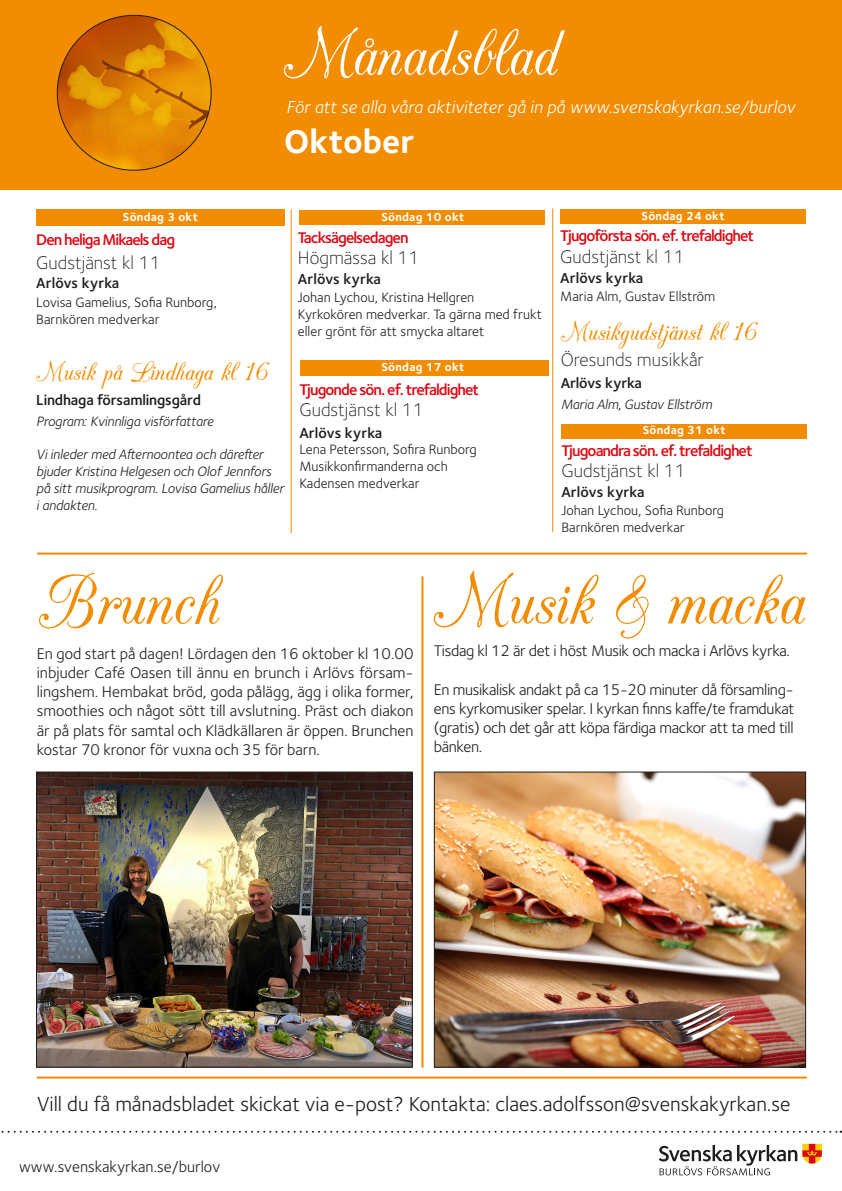
<style>
.page{position:relative;width:842px;height:1191px;background:#fff}
.page>*{position:absolute;margin:0;border:0;box-sizing:border-box;transform-origin:0 0}
.Med_anfang{font:84px "CAC Champagne";color:#f28c00}
.t1{font:78px "CAC Champagne";color:#fff}
.t2{font:700 34px "Foundry Sterling OT3";color:#fff}
.Rubrik{font:31px "CAC Champagne";color:#f28c00}
.t3{font:21px "Foundry Sterling OT3";color:#1d1d1b}
.Rubrik-2{font:300 19px "Foundry Sterling OT3";color:#1d1d1b}
.t4{font:italic 18px "Foundry Sterling OT3";color:#fff}
.Med_anfang-2{font:16px/19.2px "Foundry Sterling OT3";color:#1d1d1b;text-align:justify}
.Text{font:16px/19.2px "Foundry Sterling OT3";letter-spacing:-.02em;color:#1d1d1b;text-align:justify}
.kyrkodag{font:600 16px "Foundry Sterling OT3";letter-spacing:-.06em;color:#db0812}
.Rubrik-3{font:600 15px "Foundry Sterling OT3";color:#1d1d1b}
.Text-2{font:14px/16.8px "Foundry Sterling OT3";color:#1d1d1b}
.Text-3{font:italic 14px/16.8px "Foundry Sterling OT3";letter-spacing:-.01em;color:#1d1d1b}
.Rubrik-4{font:italic 14px "Foundry Sterling OT3";letter-spacing:-.01em;color:#1d1d1b}
.Text-4{font:700 12px "Foundry Sterling OT3";letter-spacing:.02em;color:#fff}
</style>
<div class="page">
<svg style="left:1px;top:1130px;width:840px;height:2px"></svg>
<svg style="left:659px;top:1143px;width:163px;height:32px"></svg>
<div style="left:0;top:0;width:842px;height:189px;background:#f28c00"></div>
<img style="left:57px;top:15px;width:154px;height:155px">
<div style="left:300px;top:210px;width:245px;height:15px;background:#f28c00"></div>
<div style="left:300px;top:360px;width:248px;height:15px;background:#f28c00"></div>
<div style="left:36px;top:209px;width:249px;height:16px;background:#f28c00"></div>
<hr style="left:37px;top:552px;width:770px;height:2px;background:#f28c00">
<hr style="left:421px;top:576px;width:2px;height:491px;background:#f28c00">
<img style="left:436px;top:773px;width:368px;height:292px">
<div style="left:434px;top:771px;width:372px;height:296px;border:1px solid #1d1d1b"></div>
<hr style="left:37px;top:1076px;width:770px;height:2px;background:#f28c00">
<hr style="left:291px;top:209px;width:1px;height:324px;background:#f28c00">
<hr style="left:552px;top:208px;width:1px;height:324px;background:#f28c00">
<div style="left:560px;top:209px;width:245px;height:15px;background:#f28c00"></div>
<div style="left:561px;top:423px;width:246px;height:15px;background:#f28c00"></div>
<img style="left:38px;top:773px;width:373px;height:292px">
<div style="left:36px;top:771px;width:377px;height:296px;border:1px solid #1d1d1b"></div>
<p class="t1" style="left:284px;top:15px;width:276px">Månadsblad</p>
<p class="t4" style="left:286px;top:93px;width:510px">För att se alla våra aktiviteter gå in på www.svenskakyrkan.se/burlov</p>
<p class="t2" style="left:284px;top:115px;width:132px">Oktober</p>
<p class="Text-4" style="left:123px;top:207px;width:77px">Söndag 3 okt</p>
<p class="kyrkodag" style="left:36px;top:227px;width:140px">Den heliga Mikaels dag</p>
<p class="Rubrik-2" style="left:36px;top:249px;width:126px">Gudstjänst kl 11</p>
<p class="Rubrik-3" style="left:36px;top:271px;width:84px">Arlövs kyrka</p>
<p class="Text-2" style="left:36px;top:293px;width:182px">Lovisa Gamelius, Sofia Runborg,<br>Barnkören medverkar</p>
<p class="Rubrik" style="left:36px;top:356px;width:233px">Musik på Lindhaga kl 16</p>
<p class="Rubrik-3" style="left:36px;top:388px;width:166px">Lindhaga församlingsgård</p>
<p class="Text-3" style="left:36px;top:411px;width:179px">Program: Kvinnliga visförfattare</p>
<p class="Text-3" style="left:36px;top:445px;width:249px">Vi inleder med Afternoontea och därefter bjuder Kristina Helgesen och Olof Jennfors på sitt musikprogram. Lovisa Gamelius håller i andakten.</p>
<p class="Text-4" style="left:381px;top:207px;width:85px">Söndag 10 okt</p>
<p class="kyrkodag" style="left:298px;top:225px;width:112px">Tacksägelsedagen</p>
<p class="Rubrik-2" style="left:298px;top:244px;width:123px">Högmässa kl 11</p>
<p class="Rubrik-3" style="left:298px;top:267px;width:84px">Arlövs kyrka</p>
<p class="Text-2" style="left:298px;top:288px;width:178px">Johan Lychou, Kristina Hellgren</p>
<p class="Text-2" style="left:298px;top:305px;width:246px">Kyrkokören medverkar. Ta gärna med frukt eller grönt för att smycka altaret</p>
<p class="Text-4" style="left:381px;top:357px;width:85px">Söndag 17 okt</p>
<p class="kyrkodag" style="left:299px;top:377px;width:181px">Tjugonde sön. ef. trefaldighet</p>
<p class="Rubrik-2" style="left:299px;top:396px;width:126px">Gudstjänst kl 11</p>
<p class="Rubrik-3" style="left:299px;top:421px;width:84px">Arlövs kyrka</p>
<p class="Text-2" style="left:299px;top:440px;width:179px">Lena Petersson, Sofira Runborg<br>Musikkonfirmanderna och</p>
<p class="Text-2" style="left:299px;top:474px;width:122px">Kadensen medverkar</p>
<p class="Text-4" style="left:641px;top:207px;width:85px">Söndag 24 okt</p>
<p class="kyrkodag" style="left:560px;top:223px;width:195px">Tjugoförsta sön. ef. trefaldighet</p>
<p class="Rubrik-2" style="left:560px;top:243px;width:126px">Gudstjänst kl 11</p>
<p class="Rubrik-3" style="left:560px;top:266px;width:84px">Arlövs kyrka</p>
<p class="Text-2" style="left:560px;top:287px;width:157px">Maria Alm, Gustav Ellström</p>
<p class="Rubrik" style="left:561px;top:316px;width:197px">Musikgudstjänst kl 16</p>
<p class="Rubrik-2" style="left:561px;top:346px;width:145px">Öresunds musikkår</p>
<p class="Rubrik-3" style="left:561px;top:371px;width:83px">Arlövs kyrka</p>
<p class="Rubrik-4" style="left:561px;top:394px;width:153px">Maria Alm, Gustav Ellström</p>
<p class="Text-4" style="left:643px;top:421px;width:85px">Söndag 31 okt</p>
<p class="kyrkodag" style="left:561px;top:437px;width:193px">Tjugoandra sön. ef. trefaldighet</p>
<p class="Rubrik-2" style="left:561px;top:457px;width:126px">Gudstjänst kl 11</p>
<p class="Rubrik-3" style="left:561px;top:480px;width:84px">Arlövs kyrka</p>
<p class="Text-2" style="left:561px;top:501px;width:164px">Johan Lychou, Sofia Runborg<br>Barnkören medverkar</p>
<p class="Med_anfang" style="left:39px;top:559px;width:184px">Brunch</p>
<p class="Med_anfang-2" style="left:37px;top:643px;width:378px">En god start på dagen! Lördagen den 16 oktober kl 10.00 inbjuder Café Oasen till ännu en brunch i Arlövs försam&shy;lingshem. Hembakat bröd, goda pålägg, ägg i olika former, smoothies och något sött till avslutning. Präst och diakon är på plats för samtal och Klädkällaren är öppen. Brunchen kostar 70 kronor för vuxna och 35 för barn.</p>
<p class="Med_anfang" style="left:433px;top:559px;width:373px">Musik &amp; macka</p>
<p class="Text" style="left:434px;top:640px;width:358px">Tisdag kl 12 är det i höst Musik och macka i Arlövs kyrka.</p>
<p class="Text" style="left:434px;top:679px;width:362px">En musikalisk andakt på ca 15-20 minuter då församling&shy;ens kyrkomusiker spelar. I kyrkan finns kaffe/te framdukat (gratis) och det går att köpa färdiga mackor att ta med till bänken.</p>
<p class="t3" style="left:37px;top:1088px;width:755px">Vill du få månadsbladet skickat via e-post? Kontakta: claes.adolfsson@svenskakyrkan.se</p>
<p class="Med_anfang-2" style="left:19px;top:1155px;width:203px">www.svenskakyrkan.se/burlov</p>
</div>
